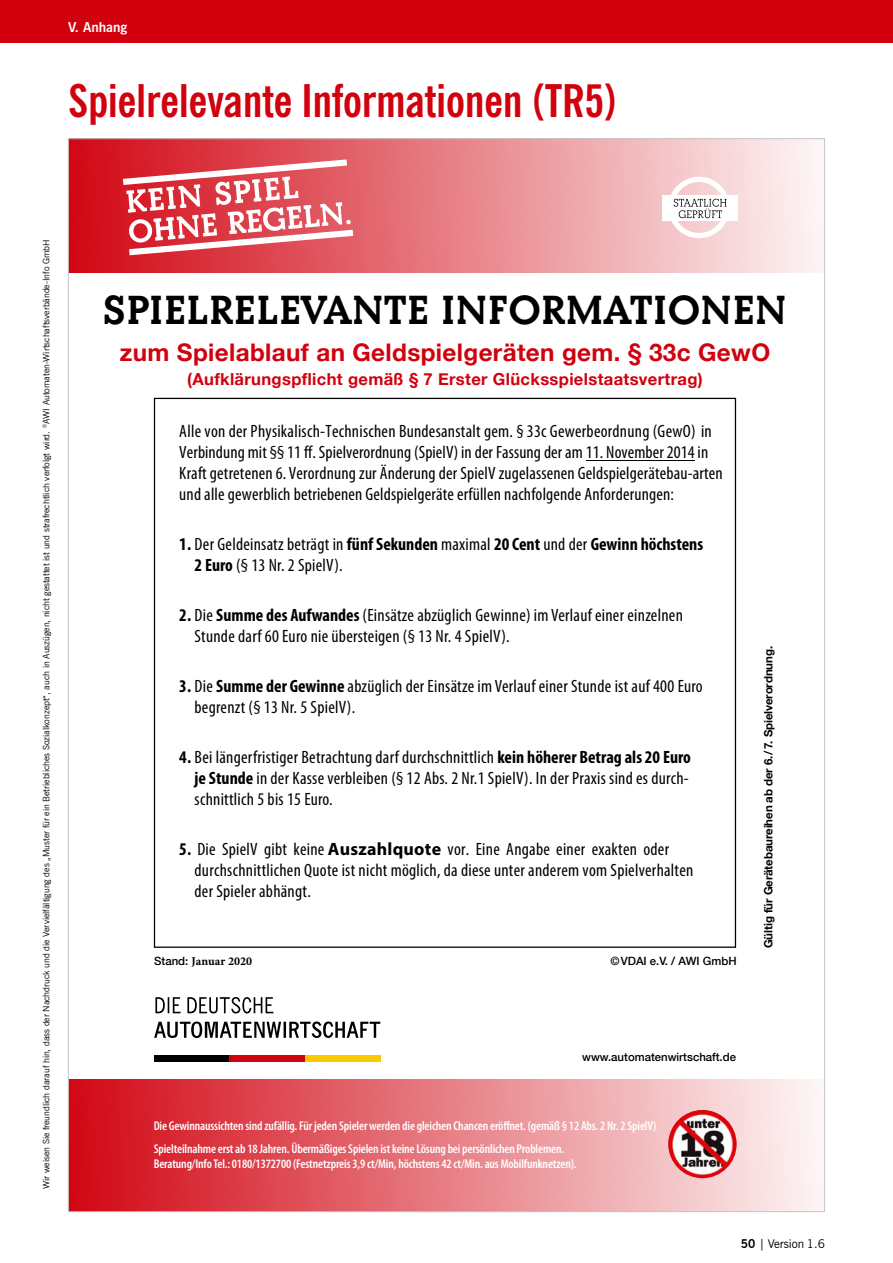
<style>
.page{position:relative;width:893px;height:1263px;background:#fff}
.page>*{position:absolute;margin:0;border:0;box-sizing:border-box;transform-origin:0 0}
.t1{font:700 condensed 45px "News Gothic";letter-spacing:-.005em;color:#d1010e}
.t2{font:700 42.3px "Beton";letter-spacing:.015em;color:#000}
.t3{font:700 24.3px "Helvetica Neue";letter-spacing:.015em;color:#d1010e}
.t4{font:condensed 17.85px/21px "Myriad Pro";letter-spacing:.015em;color:#000}
.t5{font:700 16.65px "Helvetica Neue";letter-spacing:.02em;color:#d1010e}
.t6{font:700 13.5px "News Gothic BT";color:#fff}
.t7{font:600 condensed 12.75px/22.5px "Myriad Pro";letter-spacing:-.01em;color:#fff}
.t8{font:700 12px "Minion Pro";color:#000}
.t9{font:12px "News Gothic BT";letter-spacing:-.005em;color:#000}
.t10{font:700 11.55px "Helvetica Neue";letter-spacing:-.01em;color:#000}
.t11{font:500 11.4px "Helvetica Neue";color:#000}
.t12{font:9px "News Gothic BT";letter-spacing:-.005em;color:#000}
.s1{font-weight:700}
.s2{font-weight:700;font-stretch:normal}
.s3{font-family:"Helvetica Neue";font-weight:500;font-size:11.4px}
.s4{font-family:"Meta Pro Norm"}
</style>
<div class="page">
<div style="left:0;top:0;width:893px;height:43px;background:#d1010e"></div>
<div style="left:68px;top:1079px;width:757px;height:133px;background:linear-gradient(to right,#d20614,#fdf6f6)"></div>
<img style="left:668px;top:1110px;width:69px;height:68px;border-radius:34px">
<div style="left:305px;top:1055px;width:76px;height:6px;background:#fdca00"></div>
<div style="left:154px;top:1055px;width:75px;height:6px;background:#000"></div>
<div style="left:229px;top:1055px;width:76px;height:6px;background:#d1010e"></div>
<svg style="left:154px;top:1021px;width:226px;height:17px"></svg>
<svg style="left:155px;top:997px;width:118px;height:16px"></svg>
<div style="left:68px;top:139px;width:757px;height:134px;background:linear-gradient(to right,#d20613,#fdf7f7)"></div>
<hr style="left:586px;top:460px;width:109px;height:1px;background:#000">
<svg style="left:117px;top:156px;width:243px;height:103px"></svg>
<div style="left:662px;top:195px;width:76px;height:26px;background:#fff"></div>
<div style="left:668px;top:177px;width:62px;height:61px;border:5px solid #fff;border-radius:50%"></div>
<svg style="left:674px;top:199px;width:52px;height:19px"></svg>
<p class="t6" style="left:68px;top:19px;width:61px">V. Anhang</p>
<h1 class="t1" style="left:68px;top:71px;width:551px">Spielrelevante Informationen (TR5)</h1>
<p class="t12" style="left:41px;top:1189px;width:951px;rotate:-90deg">Wir weisen Sie freundlich darauf hin, dass der Nachdruck und die Vervielfältigung des „Muster für ein Betriebliches Sozialkonzept“, auch in Auszügen, nicht gestattet ist und strafrechtlich verfolgt wird. <sup>©</sup>AWI Automaten-Wirtschaftsverbände-Info GmbH</p>
<h2 class="t2" style="left:103px;top:285px;width:685px">SPIELRELEVANTE INFORMATIONEN</h2>
<h3 class="t3" style="left:120px;top:330px;width:652px">zum Spielablauf an Geldspielgeräten gem. § 33c GewO</h3>
<p class="t5" style="left:187px;top:364px;width:517px">(Aufklärungspflicht gemäß § 7 Erster Glücksspielstaatsvertrag)</p>
<p class="t4" style="left:179px;top:420px;width:545px">Alle von der Physikalisch-Technischen Bundesanstalt gem. § 33c Gewerbeordnung (GewO) in Verbindung mit §§ 11 ff. Spielverordnung (SpielV) in der Fassung der am 11. November 2014 in Kraft getretenen 6. Verordnung zur Änderung der SpielV zugelassenen Geldspielgerätebau -arten und alle gewerblich betriebenen Geldspielgeräte erfüllen nachfolgende Anforderungen:</p>
<p class="t4" style="left:195px;top:533px;width:510px;text-indent:-15px"><span class="s1">1.</span> Der Geldeinsatz beträgt in <span class="s1">fünf Sekunden</span> maximal <span class="s1">20 Cent</span> und der <span class="s1">Gewinn höchstens<br>2 Euro</span> (§ 13 Nr. 2 SpielV).</p>
<p class="t4" style="left:195px;top:604px;width:490px;text-indent:-15px"><span class="s1">2.</span> Die <span class="s1">Summe des Aufwandes</span> (Einsätze abzüglich Gewinne) im Verlauf einer einzelnen<br>Stunde darf 60 Euro nie übersteigen (§ 13 Nr. 4 SpielV).</p>
<p class="t4" style="left:195px;top:675px;width:510px;text-indent:-15px"><span class="s1">3.</span> Die <span class="s1">Summe der Gewinne</span> abzüglich der Einsätze im Verlauf einer Stunde ist auf 400 Euro begrenzt (§ 13 Nr. 5 SpielV).</p>
<p class="t4" style="left:195px;top:746px;width:498px;text-align:justify;text-indent:-15px"><span class="s1">4.</span> Bei längerfristiger Betrachtung darf durchschnittlich <span class="s1">kein höherer Betrag als 20 Euro je Stunde</span> in der Kasse verbleiben (§ 12 Abs. 2 Nr.1 SpielV). In der Praxis sind es durch&shy;schnittlich 5 bis 15 Euro.</p>
<p class="t4" style="left:195px;top:838px;width:500px;text-indent:-15px"><span class="s1">5.</span> Die SpielV gibt keine <span class="s2">Auszahlquote</span> vor. Eine Angabe einer exakten oder durchschnittlichen Quote ist nicht möglich, da diese unter anderem vom Spielverhalten der Spieler abhängt.</p>
<p class="t8" style="left:154px;top:952px;width:99px"><span class="s3">Stand:</span> Januar 2020</p>
<p class="t11" style="left:611px;top:952px;width:128px">©VDAI e.V. / AWI GmbH</p>
<p class="t10" style="left:758px;top:948px;width:303px;rotate:-90deg">Gültig für Gerätebaureihen ab der 6. / 7. Spielverordnung.</p>
<p class="t11" style="left:582px;top:1048px;width:155px">www.automatenwirtschaft.de</p>
<p class="t7" style="left:154px;top:1114px;width:504px">Die Gewinnaussichten sind zufällig. Für jeden Spieler werden die gleichen Chancen eröffnet. (gemäß § 12 Abs. 2 Nr. 2 SpielV)<br>Spielteilnahme erst ab 18 Jahren. Übermäßiges Spielen ist keine Lösung bei persönlichen Problemen.</p>
<p class="t7" style="left:154px;top:1152px;width:424px">Beratung/Info Tel.: 0180/1372700 (Festnetzpreis 3,9 ct/Min, höchstens 42 ct/Min. aus Mobilfunknetzen).</p>
<p class="t9" style="left:741px;top:1236px;width:86px"><span class="s1">50</span> <span class="s4">|</span> Version 1.6</p>
</div>
